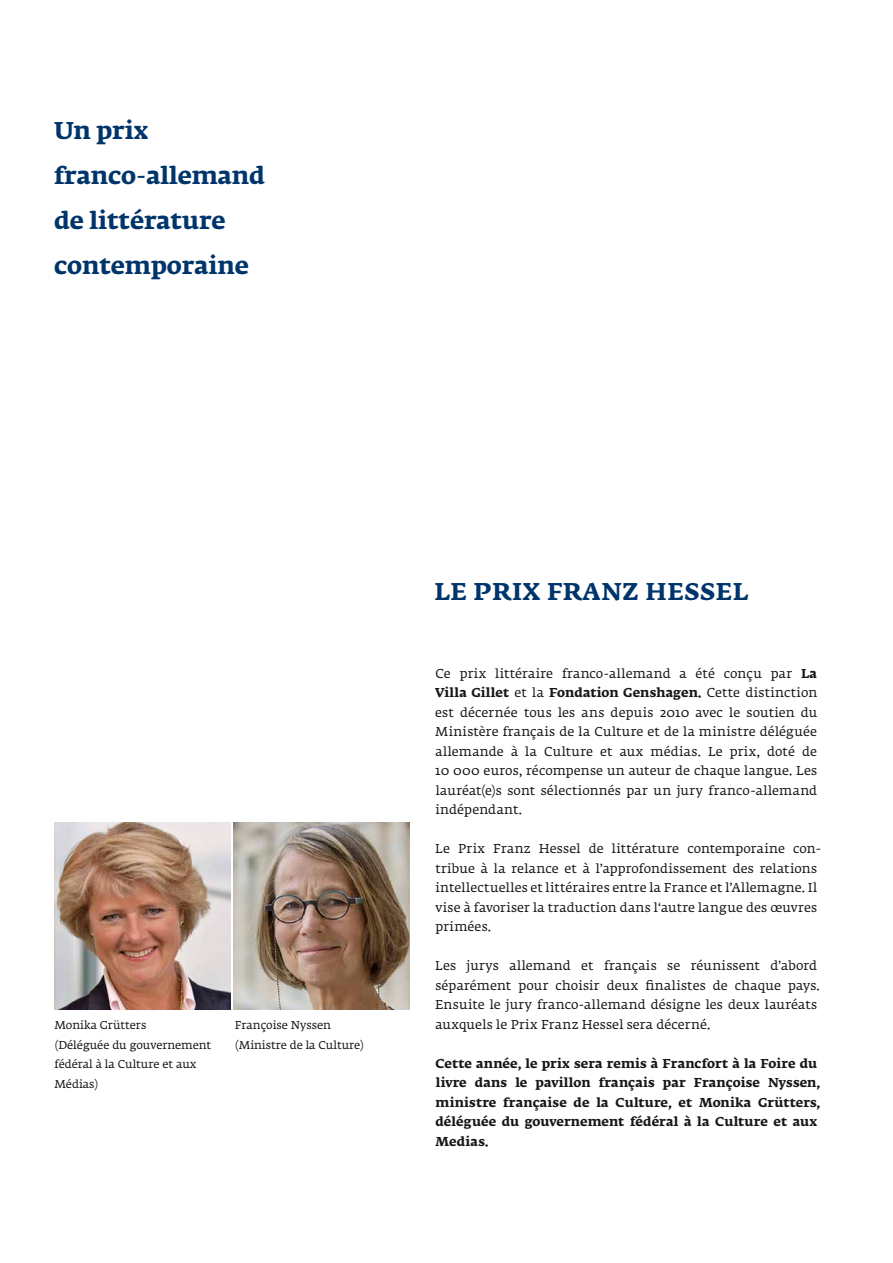
<style>
.page{position:relative;width:893px;height:1263px;background:#fff}
.page>*{position:absolute;margin:0;border:0;box-sizing:border-box;transform-origin:0 0}
.t1{font:700 24px/45px "Fedra Serif A Std";color:#00356b}
.t2{font:700 24px "Fedra Serif A Std";letter-spacing:.03em;color:#00356b}
.t3{font:12.75px/19.5px "Fedra Serif A Std";letter-spacing:.015em;color:#181716}
.t4{font:700 12.75px/19.5px "Fedra Serif A Std";letter-spacing:.01em;color:#181716}
.t5{font:11.25px/19.5px "Fedra Serif A Std";color:#181716}
.s1{font-weight:700}
</style>
<div class="page">
<img style="left:54px;top:822px;width:176px;height:187px">
<img style="left:233px;top:822px;width:177px;height:187px">
<h1 class="t1" style="left:54px;top:110px;width:213px">Un prix franco-allemand de littérature contemporaine</h1>
<p class="t5" style="left:54px;top:1017px;width:158px">Monika Grütters<br>(Déléguée du gouvernement fédéral à la Culture et aux<br>Médias)</p>
<p class="t5" style="left:235px;top:1017px;width:130px">Françoise Nyssen (Ministre de la Culture)</p>
<h1 class="t2" style="left:434px;top:575px;width:315px">LE PRIX FRANZ HESSEL</h1>
<p class="t3" style="left:435px;top:665px;width:384px;text-align:justify">Ce prix littéraire franco-allemand a été conçu par <span class="s1">La Villa Gillet</span> et la <span class="s1">Fondation Genshagen.</span> Cette distinction est décernée tous les ans depuis 2010 avec le soutien du Ministère français de la Culture et de la ministre déléguée allemande à la Culture et aux médias. Le prix, doté de 10 000 euros, récompense un auteur de chaque langue. Les lauréat(e)s sont sélectionnés par un jury franco-allemand indépendant.</p>
<p class="t3" style="left:435px;top:840px;width:387px">Le Prix Franz Hessel de littérature contemporaine con&shy;tribue à la relance et à l’approfondissement des relations intellectuelles et littéraires entre la France et l’Allemagne. Il vise à favoriser la traduction dans l‘autre langue des œuvres primées.</p>
<p class="t3" style="left:435px;top:957px;width:386px">Les jurys allemand et français se réunissent d’abord séparément pour choisir deux finalistes de chaque pays.<br>Ensuite le jury franco-allemand désigne les deux lauréats auxquels le Prix Franz Hessel sera décerné.</p>
<p class="t4" style="left:435px;top:1054px;width:386px">Cette année, le prix sera remis à Francfort à la Foire du livre dans le pavillon français par Françoise Nyssen, ministre française de la Culture, et Monika Grütters, déléguée du gouvernement fédéral à la Culture et aux Medias.</p>
</div>
